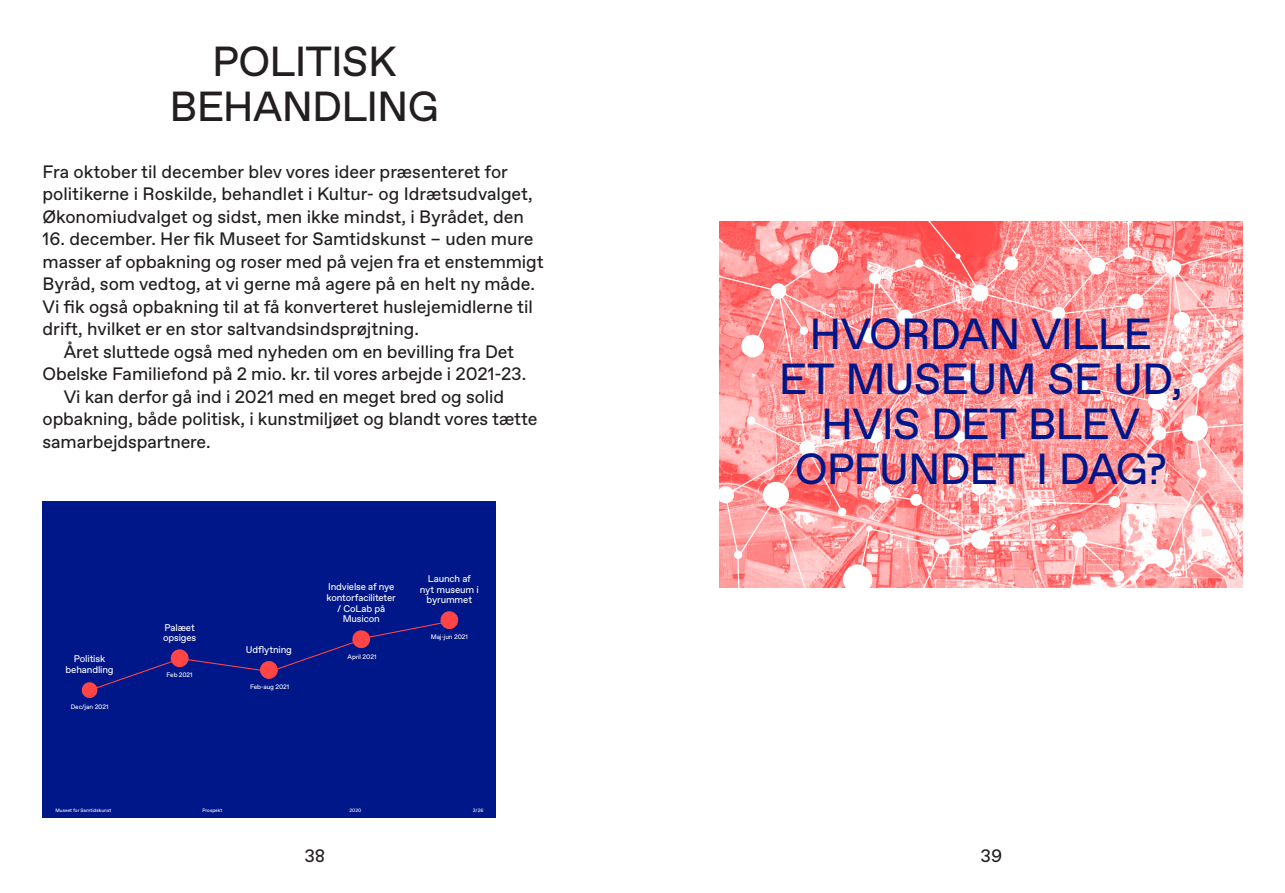
<style>
.page{position:relative;width:1285px;height:893px;background:#fff}
.page>*{position:absolute;margin:0;border:0;box-sizing:border-box;transform-origin:0 0}
.t1{font:43.5px/44.7px "Favorit";letter-spacing:-.02em;color:#001789;text-align:center}
.Stor_header{font:42px/45px "Favorit";letter-spacing:-.02em;color:#231f20;text-align:center}
.Brød_u__indent_DK{font:18px/22.5px "Favorit";letter-spacing:-.005em;color:#231f20}
.t2{font:9.75px/10.8px "Favorit";letter-spacing:-.015em;color:#fff;text-align:center}
.t3{font:6.45px "Favorit";letter-spacing:-.015em;color:#fff}
.t4{font:4.8px "Favorit";color:#fff}
</style>
<div class="page">
<svg style="left:719px;top:222px;width:523px;height:365px;background:#ffa1a1"></svg>
<div style="left:43px;top:501px;width:453px;height:316px;background:#001789"></div>
<svg style="left:81px;top:611px;width:377px;height:88px"></svg>
<p class="Stor_header" style="left:169px;top:38px;width:271px">POLITISK<br>BEHANDLING</p>
<p class="Brød_u__indent_DK" style="left:43px;top:160px;width:491px">Fra oktober til december blev vores ideer præsenteret for politikerne i Roskilde, behandlet i Kultur- og Idrætsudvalget,<br>Økonomiudvalget og sidst, men ikke mindst, i Byrådet, den</p>
<p class="Brød_u__indent_DK" style="left:43px;top:227px;width:502px">16. december. Her fik Museet for Samtidskunst – uden mure masser af opbakning og roser med på vejen fra et enstemmigt Byråd, som vedtog, at vi gerne må agere på en helt ny måde.<br>Vi fik også opbakning til at få konverteret huslejemidlerne til drift, hvilket er en stor saltvandsindsprøjtning.</p>
<p class="Brød_u__indent_DK" style="left:43px;top:340px;width:485px;text-align:center">Året sluttede også med nyheden om en bevilling fra Det<br>Obelske Familiefond på 2 mio. kr. til vores arbejde i 2021-23.</p>
<p class="Brød_u__indent_DK" style="left:43px;top:385px;width:496px;text-indent:21px">Vi kan derfor gå ind i 2021 med en meget bred og solid opbakning, både politisk, i kunstmiljøet og blandt vores tætte samarbejdspartnere.</p>
<p class="t2" style="left:66px;top:653px;width:49px">Politisk behandling</p>
<p class="t3" style="left:71px;top:702px;width:39px">Dec/jan 2021</p>
<p class="t2" style="left:163px;top:622px;width:35px;text-align:left">Palæet opsiges</p>
<p class="t3" style="left:166px;top:671px;width:28px">Feb 2021</p>
<p class="t2" style="left:246px;top:644px;width:48px">Udflytning</p>
<p class="t3" style="left:250px;top:682px;width:41px">Feb-aug 2021</p>
<p class="t2" style="left:326px;top:581px;width:71px">Indvielse af nye kontorfaciliteter / CoLab på<br>Musicon</p>
<p class="t2" style="left:420px;top:573px;width:60px">Launch af nyt museum i byrummet</p>
<p class="t3" style="left:347px;top:653px;width:30px">April 2021</p>
<p class="t3" style="left:430px;top:632px;width:39px">Maj-jun 2021</p>
<p class="t4" style="left:55px;top:807px;width:57px">Museet for Samtidskunst</p>
<p class="t4" style="left:202px;top:807px;width:21px">Prospekt</p>
<p class="t4" style="left:349px;top:807px;width:13px">2020</p>
<p class="t4" style="left:472px;top:807px;width:12px">3/26</p>
<p class="t1" style="left:778px;top:311px;width:405px">HVORDAN VILLE<br>ET MUSEUM SE UD,<br>HVIS DET BLEV<br>OPFUNDET I DAG?</p>
<p class="Brød_u__indent_DK" style="left:304px;top:844px;width:22px">38</p>
<p class="Brød_u__indent_DK" style="left:980px;top:844px;width:23px">39</p>
</div>
